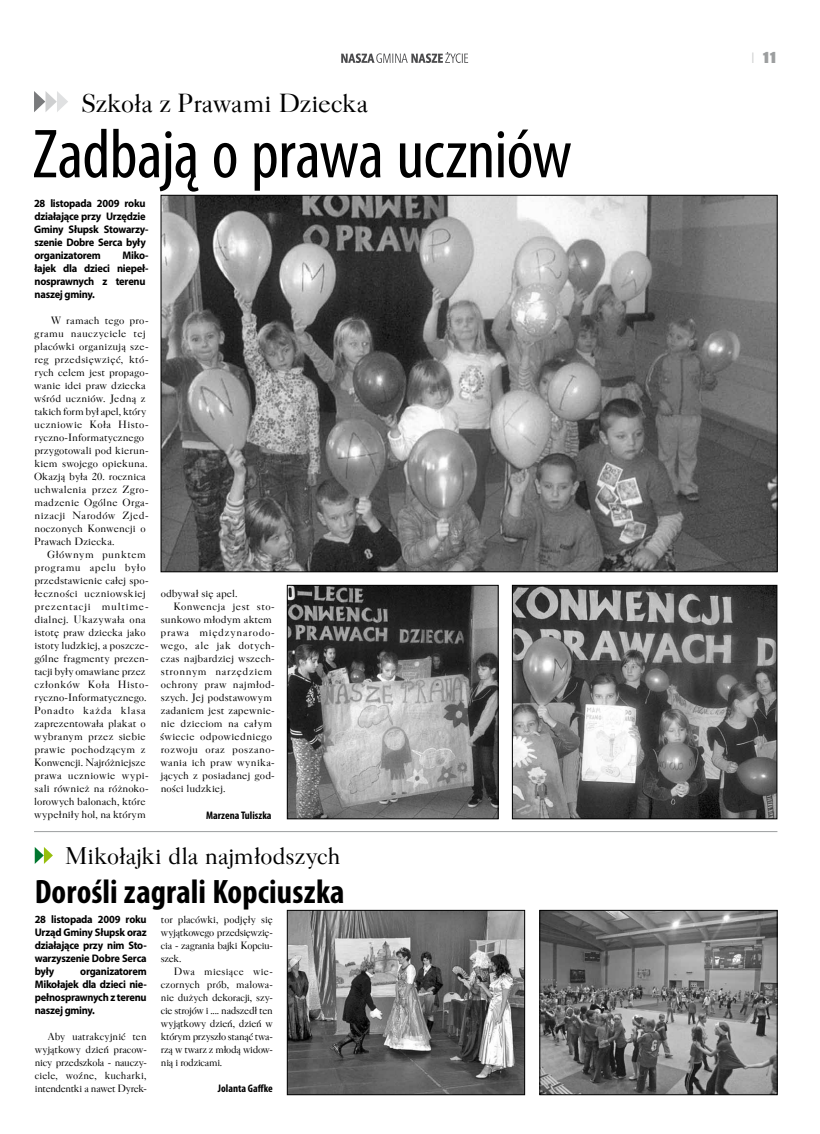
<style>
.page{position:relative;width:820px;height:1134px;background:#fff}
.page>*{position:absolute;margin:0;border:0;box-sizing:border-box;transform-origin:0 0}
.t1{font:condensed 70px "Myriad Pro";letter-spacing:-.01em;color:#000}
.t2{font:700 condensed 34px "Myriad Pro";letter-spacing:.005em;color:#000}
.t3{font:26px "Casablanca";letter-spacing:-.005em;color:#000}
.t4{font:24px "Casablanca";letter-spacing:-.01em;color:#000}
.t5{font:14px "Phoenix EFN";color:#9c9e9f}
.t6{font:700 11px/13px "Myriad Pro";letter-spacing:-.025em;color:#000;scale:.95 1}
.t7{font:700 condensed 11px "Myriad Pro";color:#000}
.t8{font:10.5px/13px "Casablanca";letter-spacing:.015em;color:#000;text-align:justify}
.t9{font:10.5px "Casablanca";letter-spacing:.035em;color:#000}
.t10{font:10.5px "Casablanca";letter-spacing:.045em;color:#000}
.t11{font:10.5px "Casablanca";letter-spacing:.07em;color:#000}
.t12{font:10.5px "Casablanca";letter-spacing:.055em;color:#000}
.t13{font:10.5px "Casablanca";letter-spacing:-.005em;color:#000}
.s1{font-family:"Euromode";color:#d0d1d2}
</style>
<div class="page">
<svg style="left:341px;top:52px;width:127px;height:11px"></svg>
<svg style="left:34px;top:91px;width:34px;height:21px"></svg>
<svg style="left:35px;top:847px;width:18px;height:17px"></svg>
<hr style="left:34px;top:831px;width:743px;height:1px;background:#9c9e9f">
<img style="left:289px;top:912px;width:233px;height:181px">
<div style="left:287px;top:910px;width:237px;height:185px;border:1px solid #000"></div>
<img style="left:163px;top:197px;width:612px;height:373px">
<img style="left:514px;top:587px;width:260px;height:230px">
<div style="left:512px;top:585px;width:264px;height:234px;border:1px solid #000"></div>
<img style="left:289px;top:587px;width:207px;height:230px">
<div style="left:287px;top:585px;width:211px;height:234px;border:1px solid #000"></div>
<img style="left:541px;top:912px;width:234px;height:181px">
<div style="left:539px;top:910px;width:238px;height:185px;border:1px solid #000"></div>
<h3 class="t3" style="left:81px;top:88px;width:288px">Szkoła z Prawami Dziecka</h3>
<h1 class="t1" style="left:33px;top:112px;width:540px">Zadbają o prawa uczniów</h1>
<p class="t6" style="left:34px;top:196px;width:122px">28 listopada 2009 roku działające przy Urzędzie<br>Gminy Słupsk Stowarzy&shy;szenie Dobre Serca były organizatorem</p>
<p class="t6" style="left:34px;top:248px;width:121px;text-indent:88px">Miko&shy;łajek dla dzieci niepeł&shy;nosprawnych z terenu naszej gminy.</p>
<p class="t8" style="left:34px;top:314px;width:116px;text-align:left;text-indent:17px">W ramach tego pro&shy;gramu nauczyciele tej placówki organizują sze&shy;reg przedsięwzięć, któ&shy;rych celem jest propago&shy;wanie idei praw dziecka wśród uczniów. Jedną z takich form był apel, który uczniowie Koła Histo&shy;ryczno-Informatycznego przygotowali pod kierun&shy;kiem swojego opiekuna.<br>Okazją była 20. rocznica uchwalenia przez Zgro&shy;madzenie Ogólne Orga&shy;nizacji Narodów Zjed&shy;noczonych Konwencji o<br>Prawach Dziecka.</p>
<p class="t8" style="left:34px;top:548px;width:116px;text-align:left;text-indent:13px">Głównym punktem programu apelu było przedstawienie całej spo&shy;łeczności uczniowskiej prezentacji multime&shy;dialnej. Ukazywała ona istotę praw dziecka jako istoty ludzkiej, a poszcze&shy;gólne fragmenty prezen&shy;tacji były omawiane przez członków Koła Histo&shy;ryczno-Informatycznego.<br>Ponadto każda klasa zaprezentowała plakat o wybranym przez siebie prawie pochodzącym z<br>Konwencji. Najróżniejsze prawa uczniowie wypi&shy;sali również na różnoko&shy;lorowych balonach, które wypełniły hol, na którym</p>
<p class="t13" style="left:161px;top:587px;width:78px">odbywał się apel.</p>
<p class="t9" style="left:173px;top:600px;width:103px">Konwencja jest sto-</p>
<p class="t8" style="left:161px;top:613px;width:113px">sunkowo młodym aktem</p>
<p class="t11" style="left:160px;top:626px;width:116px">prawa międzynarodo-</p>
<p class="t9" style="left:160px;top:639px;width:116px">wego, ale jak dotych-</p>
<p class="t8" style="left:161px;top:652px;width:115px">czas najbardziej wszech-</p>
<p class="t12" style="left:161px;top:665px;width:113px">stronnym narzędziem</p>
<p class="t8" style="left:161px;top:678px;width:115px">ochrony praw najmłod-</p>
<p class="t8" style="left:161px;top:691px;width:113px">szych. Jej podstawowym</p>
<p class="t8" style="left:161px;top:704px;width:115px">zadaniem jest zapewnie-</p>
<p class="t8" style="left:161px;top:717px;width:113px">nie dzieciom na całym</p>
<p class="t8" style="left:160px;top:730px;width:113px">świecie odpowiedniego</p>
<p class="t10" style="left:161px;top:743px;width:115px">rozwoju oraz poszano-</p>
<p class="t8" style="left:160px;top:756px;width:116px">wania ich praw wynika-</p>
<p class="t8" style="left:160px;top:769px;width:116px">jących z posiadanej god-</p>
<p class="t8" style="left:161px;top:782px;width:66px">ności ludzkiej.</p>
<p class="t7" style="left:206px;top:808px;width:67px">Marzena Tuliszka</p>
<h3 class="t4" style="left:65px;top:842px;width:277px">Mikołajki dla najmłodszych</h3>
<h2 class="t2" style="left:35px;top:870px;width:311px">Dorośli zagrali Kopciuszka</h2>
<p class="t6" style="left:35px;top:912px;width:119px;text-align:justify">28 listopada 2009 roku Urząd Gminy Słupsk oraz działające przy nim Sto&shy;warzyszenie Dobre Serca były</p>
<p class="t6" style="left:35px;top:964px;width:119px;text-align:justify;text-indent:45px">organizatorem Mikołajek dla dzieci nie&shy;pełnosprawnych z terenu naszej gminy.</p>
<p class="t8" style="left:35px;top:1030px;width:113px;text-indent:13px">Aby uatrakcyjnić ten wyjątkowy dzień pracow&shy;nicy przedszkola - nauczy&shy;ciele, woźne, kucharki, intendentki a nawet Dyrek-</p>
<p class="t8" style="left:161px;top:913px;width:113px">tor placówki, podjęły się wyjątkowego przedsięwzię&shy;cia - zagrania bajki Kopciu&shy;szek.</p>
<p class="t8" style="left:161px;top:965px;width:113px;text-indent:13px">Dwa miesiące wie&shy;czornych prób, malowa&shy;nie dużych dekoracji, szy&shy;cie strojów i .... nadszedł ten wyjątkowy dzień, dzień w którym przyszło stanąć twa&shy;rzą w twarz z młodą widow&shy;nią i rodzicami.</p>
<p class="t7" style="left:218px;top:1081px;width:56px">Jolanta Gaffke</p>
<h3 class="t5" style="left:751px;top:49px;width:28px"><span class="s1">|</span> 11</h3>
</div>
